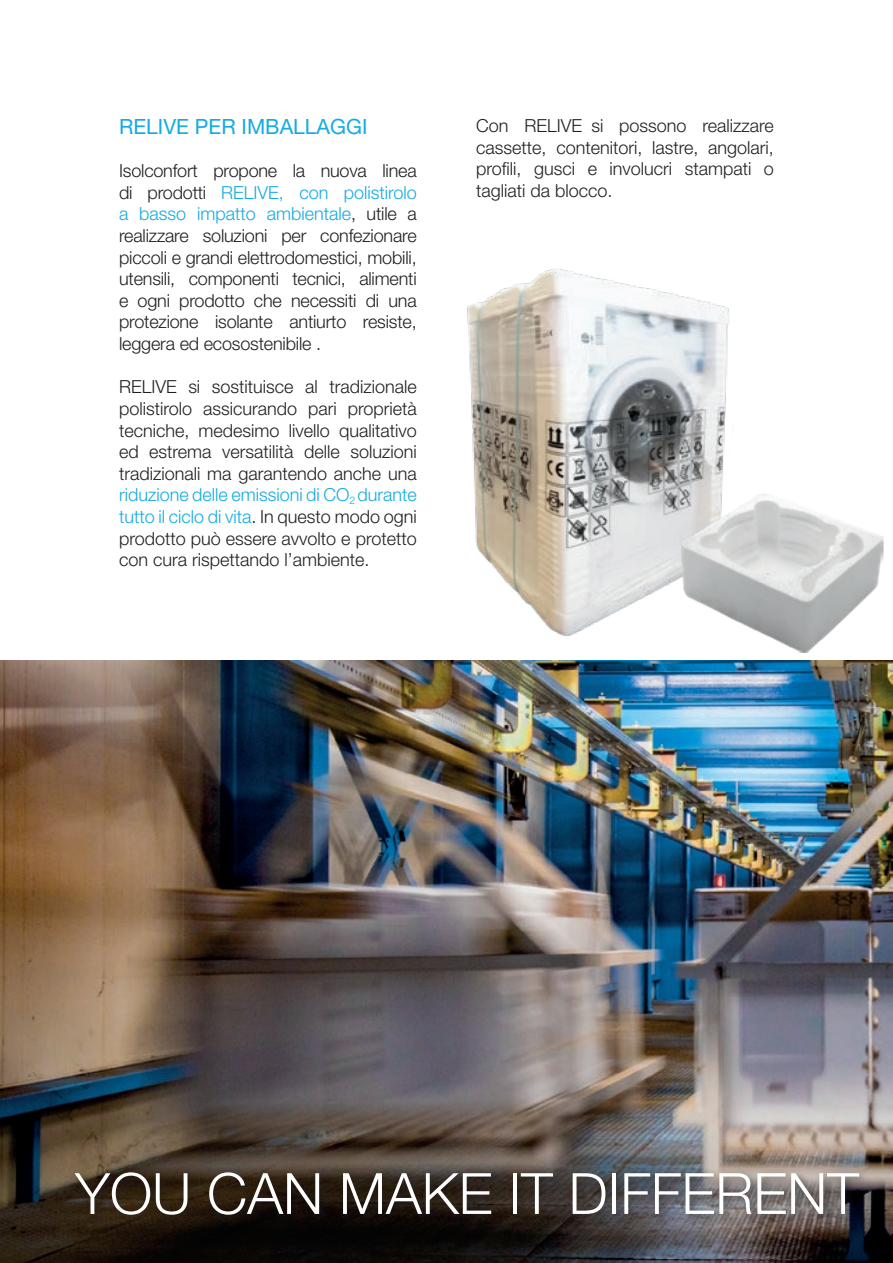
<style>
.page{position:relative;width:893px;height:1263px;background:#fff}
.page>*{position:absolute;margin:0;border:0;box-sizing:border-box;transform-origin:0 0}
.t1{font:300 57px "Helvetica Neue";color:#fff}
.t2{font:21px "Helvetica Neue LT Std";color:#14abe3}
.t3{font:300 18px/21.6px "Helvetica Neue LT Std";color:#231f20;text-align:justify}
.s1{color:#14abe3}
</style>
<div class="page">
<img style="left:0;top:661px;width:893px;height:602px">
<div style="left:71px;top:1167px;width:799px;height:58px;background:#231f20;opacity:.64"></div>
<img style="left:467px;top:269px;width:263px;height:367px">
<img style="left:679px;top:492px;width:205px;height:161px">
<p class="t2" style="left:119px;top:114px;width:250px">RELIVE PER IMBALLAGGI</p>
<p class="t3" style="left:119px;top:160px;width:299px">Isolconfort propone la nuova linea di prodotti <span class="s1">RELIVE, con polistirolo a basso impatto ambientale</span>, utile a realizzare soluzioni per confezionare piccoli e grandi elettrodomestici, mobili, utensili, componenti tecnici, alimenti e ogni prodotto che necessiti di una protezione isolante antiurto resiste, leggera ed ecosostenibile .</p>
<p class="t3" style="left:119px;top:376px;width:299px">RELIVE si sostituisce al tradizionale polistirolo assicurando pari proprietà tecniche, medesimo livello qualitativo ed estrema versatilità delle soluzioni tradizionali ma garantendo anche una <span class="s1">riduzione delle emissioni di CO</span><sub>2</sub> <span class="s1">durante tutto il ciclo di vita</span>. In questo modo ogni prodotto può essere avvolto e protetto con cura rispettando l’ambiente.</p>
<p class="t3" style="left:476px;top:114px;width:299px">Con RELIVE si possono realizzare cassette, contenitori, lastre, angolari, profili, gusci e involucri stampati o tagliati da blocco.</p>
<h1 class="t1" style="left:75px;top:1147px;width:785px">YOU CAN MAKE IT DIFFERENT</h1>
</div>
